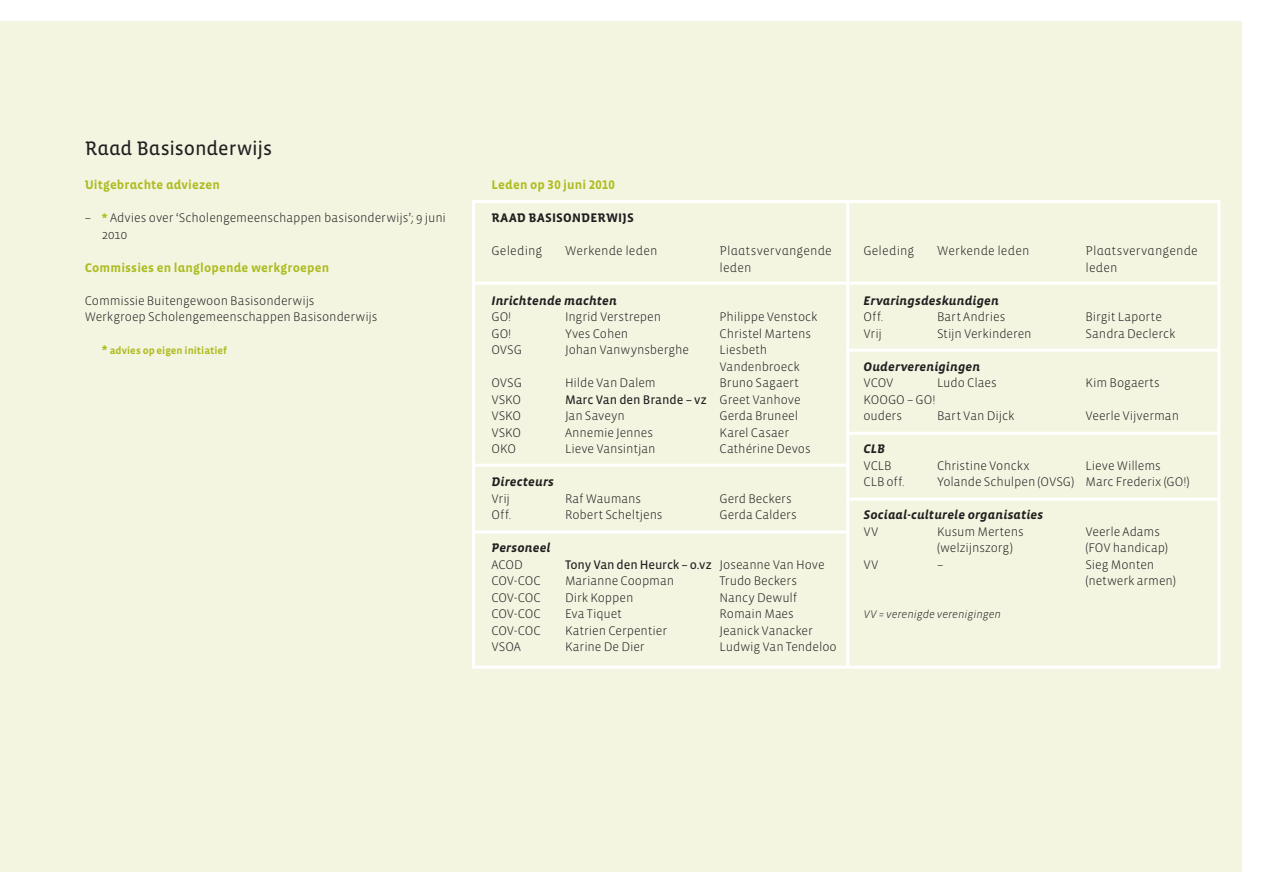
<style>
.page{position:relative;width:1263px;height:893px;background:#fff}
.page>*{position:absolute;margin:0;border:0;box-sizing:border-box;transform-origin:0 0}
.bijlages___titel_1{font:19.95px "Vista Sans Alt Reg";color:#231f20}
.bijlages___body_lede{font:300 12.75px "Vista Sans";letter-spacing:-.005em;color:#231f20}
.bijlages___body_insp{font:300 12.75px/16.5px "Vista Sans";letter-spacing:-.005em;color:#231f20}
.bijlages___titel_led{font:12.75px "Vista Sans Alt Bold Ita";letter-spacing:.01em;color:#231f20}
.bijlages___titel_3{font:300 12.75px "Vista Sans Alt";letter-spacing:.01em;color:#231f20}
.bijlages___titel_2{font:700 12.75px "Vista Sans Alt";letter-spacing:.015em;color:#aebc21}
.bijlages___body_lede-2{font:12.75px "Vista Sans Reg";letter-spacing:-.005em;color:#231f20}
.bijlages___titel_3-2{font:700 12.75px "Vista Sans Alt";letter-spacing:.01em;color:#231f20}
.bijlages___titel_4{font:12.75px "Vista Sans Alt Bold Ita";letter-spacing:.01em;color:#231f20}
.bijlages___titel_4-2{font:300 12.75px "Vista Sans Alt";letter-spacing:.01em;color:#231f20}
.bijlages___body{font:italic 300 11.25px "Vista Sans";letter-spacing:-.005em;color:#231f20}
.bijlages___body_insp-2{font:700 10.5px "Vista Sans";letter-spacing:.005em;color:#aebc21}
.s1{font-weight:700;color:#aebc21}
.s2{font-size:12.75px}
.s3{font-family:"Vista Sans";font-weight:300}
</style>
<div class="page">
<div style="left:0;top:21px;width:1242px;height:851px;background:#f3f5e1"></div>
<div style="left:472px;top:200px;width:748px;height:469px;border:3px solid #fff"></div>
<hr style="left:846px;top:202px;width:3px;height:465px;background:#fff">
<hr style="left:474px;top:282px;width:373px;height:3px;background:#fff">
<hr style="left:474px;top:464px;width:373px;height:3px;background:#fff">
<hr style="left:474px;top:530px;width:373px;height:3px;background:#fff">
<hr style="left:846px;top:282px;width:373px;height:3px;background:#fff">
<hr style="left:846px;top:349px;width:373px;height:3px;background:#fff">
<hr style="left:846px;top:432px;width:373px;height:3px;background:#fff">
<hr style="left:846px;top:498px;width:373px;height:3px;background:#fff">
<p class="bijlages___titel_1" style="left:85px;top:138px;width:189px">Raad Basisonderwijs</p>
<p class="bijlages___titel_2" style="left:85px;top:179px;width:137px">Uitgebrachte adviezen</p>
<p class="bijlages___body_insp" style="left:102px;top:210px;width:346px;text-indent:-17px">– <span class="s1">*</span> Advies over ‘Scholengemeenschappen basisonderwijs’; 9 juni<br>2010</p>
<p class="bijlages___titel_2" style="left:85px;top:261px;width:246px">Commissies en langlopende werkgroepen</p>
<p class="bijlages___body_insp" style="left:85px;top:293px;width:231px">Commissie Buitengewoon Basisonderwijs</p>
<p class="bijlages___body_insp" style="left:85px;top:309px;width:294px">Werkgroep Scholengemeenschappen Basisonderwijs</p>
<p class="bijlages___body_insp-2" style="left:102px;top:345px;width:127px"><span class="s2">*</span> advies op eigen initiatief</p>
<p class="bijlages___titel_2" style="left:491px;top:178px;width:125px">Leden op 30 juni 2010</p>
<p class="bijlages___titel_3-2" style="left:491px;top:211px;width:144px">RAAD BASISONDERWIJS</p>
<p class="bijlages___titel_3" style="left:491px;top:244px;width:52px">Geleding</p>
<p class="bijlages___titel_3" style="left:565px;top:244px;width:94px">Werkende leden</p>
<p class="bijlages___titel_3" style="left:719px;top:244px;width:114px">Plaatsvervangende</p>
<p class="bijlages___titel_3" style="left:719px;top:261px;width:34px">leden</p>
<p class="bijlages___titel_4" style="left:491px;top:294px;width:127px">Inrichtende machten</p>
<p class="bijlages___body_lede" style="left:491px;top:310px;width:21px">GO!</p>
<p class="bijlages___body_lede" style="left:565px;top:310px;width:98px">Ingrid Verstrepen</p>
<p class="bijlages___body_lede" style="left:719px;top:310px;width:100px">Philippe Venstock</p>
<p class="bijlages___body_lede" style="left:491px;top:327px;width:21px">GO!</p>
<p class="bijlages___body_lede" style="left:565px;top:327px;width:65px">Yves Cohen</p>
<p class="bijlages___body_lede" style="left:719px;top:327px;width:93px">Christel Martens</p>
<p class="bijlages___body_lede" style="left:491px;top:343px;width:32px">OVSG</p>
<p class="bijlages___body_lede" style="left:565px;top:343px;width:126px">Johan Vanwynsberghe</p>
<p class="bijlages___body_lede" style="left:719px;top:343px;width:49px">Liesbeth</p>
<p class="bijlages___body_lede" style="left:719px;top:360px;width:82px">Vandenbroeck</p>
<p class="bijlages___body_lede" style="left:491px;top:376px;width:32px">OVSG</p>
<p class="bijlages___body_lede" style="left:565px;top:376px;width:92px">Hilde Van Dalem</p>
<p class="bijlages___body_lede" style="left:719px;top:376px;width:81px">Bruno Sagaert</p>
<p class="bijlages___body_lede" style="left:491px;top:393px;width:31px">VSKO</p>
<p class="bijlages___body_lede-2" style="left:565px;top:393px;width:237px">Marc Van den Brande – vz <span class="s3">Greet Vanhove</span></p>
<p class="bijlages___body_lede" style="left:491px;top:409px;width:31px">VSKO</p>
<p class="bijlages___body_lede" style="left:565px;top:409px;width:61px">Jan Saveyn</p>
<p class="bijlages___body_lede" style="left:719px;top:409px;width:80px">Gerda Bruneel</p>
<p class="bijlages___body_lede" style="left:491px;top:426px;width:31px">VSKO</p>
<p class="bijlages___body_lede" style="left:565px;top:426px;width:90px">Annemie Jennes</p>
<p class="bijlages___body_lede" style="left:719px;top:426px;width:71px">Karel Casaer</p>
<p class="bijlages___body_lede" style="left:491px;top:442px;width:26px">OKO</p>
<p class="bijlages___body_lede" style="left:565px;top:442px;width:92px">Lieve Vansintjan</p>
<p class="bijlages___body_lede" style="left:719px;top:442px;width:93px">Cathérine Devos</p>
<p class="bijlages___titel_led" style="left:491px;top:475px;width:64px">Directeurs</p>
<p class="bijlages___body_lede" style="left:491px;top:492px;width:20px">Vrij</p>
<p class="bijlages___body_lede" style="left:565px;top:492px;width:78px">Raf Waumans</p>
<p class="bijlages___body_lede" style="left:719px;top:492px;width:74px">Gerd Beckers</p>
<p class="bijlages___body_lede" style="left:491px;top:508px;width:21px">Off.</p>
<p class="bijlages___body_lede" style="left:565px;top:508px;width:99px">Robert Scheltjens</p>
<p class="bijlages___body_lede" style="left:719px;top:508px;width:79px">Gerda Calders</p>
<p class="bijlages___titel_led" style="left:491px;top:541px;width:61px">Personeel</p>
<p class="bijlages___body_lede" style="left:491px;top:558px;width:33px">ACOD</p>
<p class="bijlages___body_lede-2" style="left:565px;top:558px;width:261px">Tony Van den Heurck – o.vz <span class="s3">Joseanne Van Hove</span></p>
<p class="bijlages___body_lede" style="left:491px;top:574px;width:51px">COV-COC</p>
<p class="bijlages___body_lede" style="left:565px;top:574px;width:111px">Marianne Coopman</p>
<p class="bijlages___body_lede" style="left:719px;top:574px;width:79px">Trudo Beckers</p>
<p class="bijlages___body_lede" style="left:491px;top:591px;width:51px">COV-COC</p>
<p class="bijlages___body_lede" style="left:565px;top:591px;width:70px">Dirk Koppen</p>
<p class="bijlages___body_lede" style="left:719px;top:591px;width:79px">Nancy Dewulf</p>
<p class="bijlages___body_lede" style="left:491px;top:607px;width:51px">COV-COC</p>
<p class="bijlages___body_lede" style="left:565px;top:607px;width:58px">Eva Tiquet</p>
<p class="bijlages___body_lede" style="left:719px;top:607px;width:76px">Romain Maes</p>
<p class="bijlages___body_lede" style="left:491px;top:624px;width:51px">COV-COC</p>
<p class="bijlages___body_lede" style="left:565px;top:624px;width:104px">Katrien Cerpentier</p>
<p class="bijlages___body_lede" style="left:719px;top:624px;width:95px">Jeanick Vanacker</p>
<p class="bijlages___body_lede" style="left:491px;top:640px;width:31px">VSOA</p>
<p class="bijlages___body_lede" style="left:565px;top:640px;width:81px">Karine De Dier</p>
<p class="bijlages___body_lede" style="left:719px;top:640px;width:119px">Ludwig Van Tendeloo</p>
<p class="bijlages___titel_3" style="left:863px;top:244px;width:52px">Geleding</p>
<p class="bijlages___titel_3" style="left:937px;top:244px;width:94px">Werkende leden</p>
<p class="bijlages___titel_3" style="left:1085px;top:244px;width:114px">Plaatsvervangende</p>
<p class="bijlages___titel_4-2" style="left:1085px;top:261px;width:34px">leden</p>
<p class="bijlages___titel_led" style="left:863px;top:294px;width:137px">Ervaringsdeskundigen</p>
<p class="bijlages___body_lede" style="left:863px;top:310px;width:21px">Off.</p>
<p class="bijlages___body_lede" style="left:937px;top:310px;width:70px">Bart Andries</p>
<p class="bijlages___body_lede" style="left:1085px;top:310px;width:78px">Birgit Laporte</p>
<p class="bijlages___body_lede" style="left:863px;top:327px;width:20px">Vrij</p>
<p class="bijlages___body_lede" style="left:937px;top:327px;width:96px">Stijn Verkinderen</p>
<p class="bijlages___body_lede" style="left:1085px;top:327px;width:91px">Sandra Declerck</p>
<p class="bijlages___titel_led" style="left:863px;top:360px;width:118px">Ouderverenigingen</p>
<p class="bijlages___body_lede" style="left:863px;top:376px;width:31px">VCOV</p>
<p class="bijlages___body_lede" style="left:937px;top:376px;width:61px">Ludo Claes</p>
<p class="bijlages___body_lede" style="left:1085px;top:376px;width:76px">Kim Bogaerts</p>
<p class="bijlages___body_lede" style="left:863px;top:393px;width:73px">KOOGO – GO!</p>
<p class="bijlages___body_lede" style="left:863px;top:409px;width:40px">ouders</p>
<p class="bijlages___body_lede" style="left:937px;top:409px;width:79px">Bart Van Dijck</p>
<p class="bijlages___body_lede" style="left:1085px;top:409px;width:95px">Veerle Vijverman</p>
<p class="bijlages___titel_led" style="left:863px;top:442px;width:23px">CLB</p>
<p class="bijlages___body_lede" style="left:863px;top:459px;width:30px">VCLB</p>
<p class="bijlages___body_lede" style="left:937px;top:459px;width:94px">Christine Vonckx</p>
<p class="bijlages___body_lede" style="left:1085px;top:459px;width:77px">Lieve Willems</p>
<p class="bijlages___body_lede" style="left:863px;top:475px;width:43px">CLB off.</p>
<p class="bijlages___body_lede" style="left:937px;top:475px;width:254px">Yolande Schulpen (OVSG) Marc Frederix (GO!)</p>
<p class="bijlages___titel_led" style="left:863px;top:508px;width:181px">Sociaal-culturele organisaties</p>
<p class="bijlages___body_lede" style="left:863px;top:525px;width:17px">VV</p>
<p class="bijlages___body_lede" style="left:937px;top:525px;width:88px">Kusum Mertens</p>
<p class="bijlages___body_lede" style="left:1085px;top:525px;width:76px">Veerle Adams</p>
<p class="bijlages___body_lede" style="left:937px;top:541px;width:77px">(welzijnszorg)</p>
<p class="bijlages___body_lede" style="left:1085px;top:541px;width:84px">(FOV handicap)</p>
<p class="bijlages___body_lede" style="left:863px;top:558px;width:17px">VV</p>
<p class="bijlages___body_lede" style="left:937px;top:558px;width:8px">–</p>
<p class="bijlages___body_lede" style="left:1085px;top:558px;width:70px">Sieg Monten</p>
<p class="bijlages___body_lede" style="left:1085px;top:574px;width:92px">(netwerk armen)</p>
<p class="bijlages___body" style="left:863px;top:608px;width:139px">VV = verenigde verenigingen</p>
</div>
